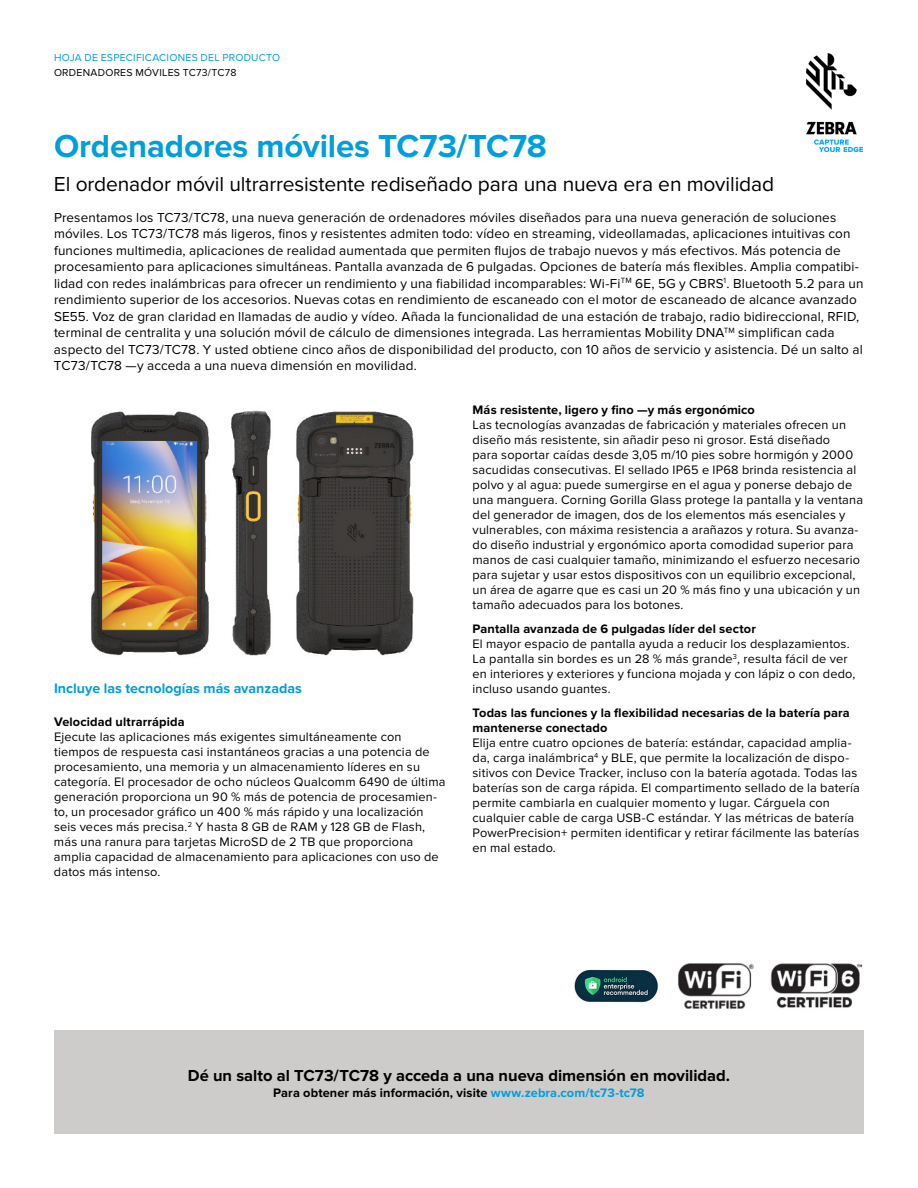
<style>
.page{position:relative;width:918px;height:1188px;background:#fff}
.page>*{position:absolute;margin:0;border:0;box-sizing:border-box;transform-origin:0 0}
.t1{font:700 33px "Proxima Nova";letter-spacing:-.005em;color:#009edb}
.t2{font:21px "Proxima Nova";letter-spacing:-.005em;color:#000}
.t3{font:700 16.5px "Proxima Nova";color:#000}
.t4{font:700 14.25px "Proxima Nova";color:#009edb}
.t5{font:13.5px/16.5px "Proxima Nova";letter-spacing:.01em;color:#000}
.t6{font:12.75px/15px "Proxima Nova";letter-spacing:.015em;color:#000}
.t7{font:700 12.75px/15px "Proxima Nova";letter-spacing:.01em;color:#000}
.t8{font:10.5px "Proxima Nova";letter-spacing:.025em;color:#009edb}
.t9{font:10.5px "Proxima Nova";letter-spacing:.025em;color:#000}
.s1{color:#009edb}
</style>
<div class="page">
<img style="left:806px;top:54px;width:56px;height:97px">
<div style="left:54px;top:1031px;width:810px;height:103px;background:#cdccca"></div>
<img style="left:574px;top:963px;width:289px;height:46px">
<img style="left:91px;top:410px;width:323px;height:246px">
<p class="t8" style="left:54px;top:52px;width:228px">HOJA DE ESPECIFICACIONES DEL PRODUCTO</p>
<p class="t9" style="left:54px;top:66px;width:184px">ORDENADORES MÓVILES TC73/TC78</p>
<h1 class="t1" style="left:54px;top:127px;width:494px">Ordenadores móviles TC73/TC78</h1>
<h2 class="t2" style="left:54px;top:172px;width:722px">El ordenador móvil ultrarresistente rediseñado para una nueva era en movilidad</h2>
<p class="t5" style="left:54px;top:209px;width:811px">Presentamos los TC73/TC78, una nueva generación de ordenadores móviles diseñados para una nueva generación de soluciones móviles. Los TC73/TC78 más ligeros, finos y resistentes admiten todo: vídeo en streaming, videollamadas, aplicaciones intuitivas con funciones multimedia, aplicaciones de realidad aumentada que permiten flujos de trabajo nuevos y más efectivos. Más potencia de procesamiento para aplicaciones simultáneas. Pantalla avanzada de 6 pulgadas. Opciones de batería más flexibles. Amplia compatibi&shy;lidad con redes inalámbricas para ofrecer un rendimiento y una fiabilidad incomparables: Wi-Fi<sup>TM</sup> 6E, 5G y CBRS<sup>1</sup>. Bluetooth 5.2 para un rendimiento superior de los accesorios. Nuevas cotas en rendimiento de escaneado con el motor de escaneado de alcance avanzado SE55. Voz de gran claridad en llamadas de audio y vídeo. Añada la funcionalidad de una estación de trabajo, radio bidireccional, RFID, terminal de centralita y una solución móvil de cálculo de dimensiones integrada. Las herramientas Mobility DNA<sup>TM</sup> simplifican cada aspecto del TC73/TC78. Y usted obtiene cinco años de disponibilidad del producto, con 10 años de servicio y asistencia. Dé un salto al TC73/TC78 —y acceda a una nueva dimensión en movilidad.</p>
<p class="t4" style="left:54px;top:680px;width:250px">Incluye las tecnologías más avanzadas</p>
<p class="t7" style="left:54px;top:715px;width:132px">Velocidad ultrarrápida</p>
<p class="t6" style="left:54px;top:730px;width:393px">Ejecute las aplicaciones más exigentes simultáneamente con tiempos de respuesta casi instantáneos gracias a una potencia de procesamiento, una memoria y un almacenamiento líderes en su categoría. El procesador de ocho núcleos Qualcomm 6490 de última generación proporciona un 90 % más de potencia de procesamien&shy;to, un procesador gráfico un 400 % más rápido y una localización seis veces más precisa.<sup>2</sup> Y hasta 8 GB de RAM y 128 GB de Flash, más una ranura para tarjetas MicroSD de 2 TB que proporciona amplia capacidad de almacenamiento para aplicaciones con uso de datos más intenso.</p>
<p class="t7" style="left:472px;top:402px;width:284px">Más resistente, ligero y fino —y más ergonómico</p>
<p class="t6" style="left:472px;top:417px;width:392px">Las tecnologías avanzadas de fabricación y materiales ofrecen un diseño más resistente, sin añadir peso ni grosor. Está diseñado<br>para soportar caídas desde 3,05 m/10 pies sobre hormigón y 2000 sacudidas consecutivas. El sellado IP65 e IP68 brinda resistencia al polvo y al agua: puede sumergirse en el agua y ponerse debajo de una manguera. Corning Gorilla Glass protege la pantalla y la ventana del generador de imagen, dos de los elementos más esenciales y vulnerables, con máxima resistencia a arañazos y rotura. Su avanza&shy;do diseño industrial y ergonómico aporta comodidad superior para manos de casi cualquier tamaño, minimizando el esfuerzo necesario para sujetar y usar estos dispositivos con un equilibrio excepcional, un área de agarre que es casi un 20 % más fino y una ubicación y un tamaño adecuados para los botones.</p>
<p class="t7" style="left:472px;top:621px;width:285px">Pantalla avanzada de 6 pulgadas líder del sector</p>
<p class="t6" style="left:472px;top:636px;width:385px">El mayor espacio de pantalla ayuda a reducir los desplazamientos.<br>La pantalla sin bordes es un 28 % más grande<sup>3</sup>, resulta fácil de ver en interiores y exteriores y funciona mojada y con lápiz o con dedo, incluso usando guantes.</p>
<p class="t7" style="left:473px;top:705px;width:379px">Todas las funciones y la flexibilidad necesarias de la batería para mantenerse conectado</p>
<p class="t6" style="left:473px;top:735px;width:389px">Elija entre cuatro opciones de batería: estándar, capacidad amplia&shy;da, carga inalámbrica<sup>4</sup> y BLE, que permite la localización de dispo&shy;sitivos con Device Tracker, incluso con la batería agotada. Todas las baterías son de carga rápida. El compartimento sellado de la batería permite cambiarla en cualquier momento y lugar. Cárguela con cualquier cable de carga USB-C estándar. Y las métricas de batería PowerPrecision+ permiten identificar y retirar fácilmente las baterías en mal estado.</p>
<p class="t3" style="left:188px;top:1066px;width:544px">Dé un salto al TC73/TC78 y acceda a una nueva dimensión en movilidad.</p>
<p class="t7" style="left:273px;top:1085px;width:373px">Para obtener más información, visite <span class="s1">www.zebra.com/tc73-tc78</span></p>
</div>
